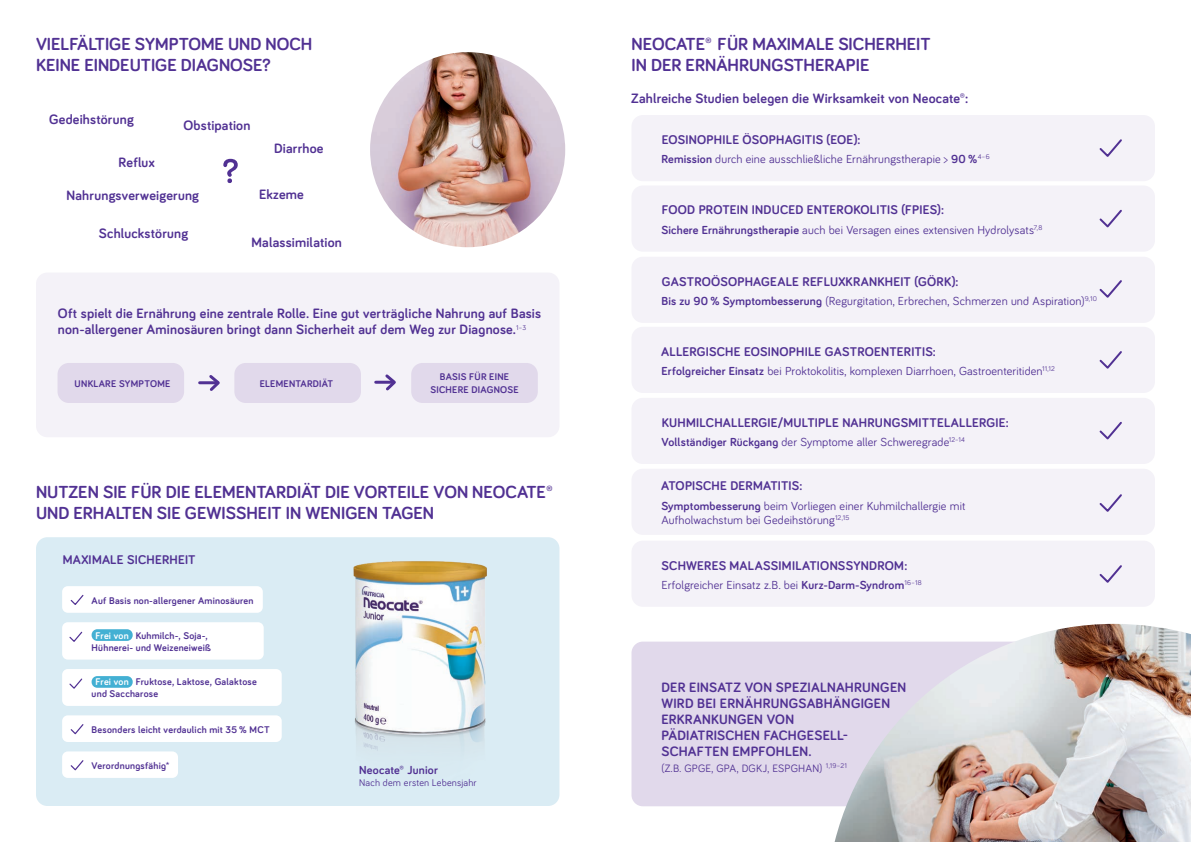
<style>
.page{position:relative;width:1191px;height:842px;background:#fff}
.page>*{position:absolute;margin:0;border:0;box-sizing:border-box;transform-origin:0 0}
.t1{font:700 18px/21px "Bariol";color:#513193}
.t2{font:700 14px/16px "Bariol";letter-spacing:.015em;color:#513193}
.t3{font:700 13px "Bariol";letter-spacing:.015em;color:#513193}
.t4{font:12px/14px "Bariol";letter-spacing:.01em;color:#513193}
.t5{font:700 12px "Bariol";letter-spacing:.02em;color:#513193}
.t6{font:11px "Bariol";letter-spacing:.02em;color:#513193}
.t7{font:700 10px/12px "Bariol";letter-spacing:.025em;color:#513193}
.t8{font:10px "Bariol";letter-spacing:.02em;color:#513193}
.t9{font:700 10px "Bariol";letter-spacing:.02em;color:#fff}
.s1{font-weight:700}
</style>
<div class="page">
<div style="left:36px;top:273px;width:523px;height:164px;background:#f4f2f8;border-radius:11px"></div>
<div style="left:631px;top:115px;width:524px;height:66px;background:#f4f2f8;border-radius:11px"></div>
<div style="left:631px;top:186px;width:524px;height:66px;background:#f4f2f8;border-radius:11px"></div>
<div style="left:631px;top:257px;width:524px;height:66px;background:#f4f2f8;border-radius:11px"></div>
<div style="left:631px;top:327px;width:524px;height:66px;background:#f4f2f8;border-radius:11px"></div>
<div style="left:631px;top:398px;width:524px;height:66px;background:#f4f2f8;border-radius:11px"></div>
<div style="left:631px;top:469px;width:524px;height:66px;background:#f4f2f8;border-radius:11px"></div>
<div style="left:631px;top:541px;width:524px;height:66px;background:#f4f2f8;border-radius:11px"></div>
<div style="left:631px;top:642px;width:524px;height:164px;background:#e1d9eb;border-radius:11px"></div>
<div style="left:36px;top:537px;width:523px;height:269px;background:#daecf4;border-radius:11px"></div>
<img style="left:370px;top:52px;width:195px;height:195px;border-radius:98px">
<img style="left:834px;top:624px;width:357px;height:218px">
<img style="left:353px;top:561px;width:134px;height:190px">
<div style="left:62px;top:586px;width:201px;height:27px;background:#fff;border-radius:6px"></div>
<svg style="left:70px;top:594px;width:14px;height:11px"></svg>
<div style="left:62px;top:715px;width:220px;height:27px;background:#fff;border-radius:6px"></div>
<svg style="left:70px;top:724px;width:14px;height:11px"></svg>
<div style="left:62px;top:751px;width:116px;height:27px;background:#fff;border-radius:6px"></div>
<svg style="left:70px;top:760px;width:14px;height:11px"></svg>
<div style="left:62px;top:622px;width:202px;height:38px;background:#fff;border-radius:6px"></div>
<div style="left:92px;top:629px;width:41px;height:12px;background:#43b0d3;border-radius:6px"></div>
<svg style="left:69px;top:631px;width:14px;height:11px"></svg>
<div style="left:62px;top:669px;width:220px;height:37px;background:#fff;border-radius:6px"></div>
<div style="left:92px;top:676px;width:41px;height:12px;background:#43b0d3;border-radius:6px"></div>
<svg style="left:69px;top:678px;width:14px;height:11px"></svg>
<svg style="left:1099px;top:139px;width:23px;height:18px"></svg>
<svg style="left:1099px;top:209px;width:23px;height:19px"></svg>
<svg style="left:1099px;top:280px;width:23px;height:18px"></svg>
<svg style="left:1099px;top:351px;width:23px;height:18px"></svg>
<svg style="left:1099px;top:422px;width:23px;height:18px"></svg>
<svg style="left:1099px;top:494px;width:23px;height:18px"></svg>
<svg style="left:1099px;top:565px;width:23px;height:18px"></svg>
<svg style="left:223px;top:159px;width:15px;height:24px"></svg>
<div style="left:58px;top:363px;width:126px;height:40px;background:#e1d9eb;border-radius:11px"></div>
<div style="left:234px;top:363px;width:127px;height:40px;background:#e1d9eb;border-radius:11px"></div>
<div style="left:411px;top:363px;width:127px;height:40px;background:#e1d9eb;border-radius:11px"></div>
<hr style="left:200px;top:381px;width:18px;height:3px;background:#513193">
<svg style="left:206px;top:375px;width:14px;height:16px"></svg>
<hr style="left:376px;top:381px;width:18px;height:3px;background:#513193">
<svg style="left:383px;top:374px;width:13px;height:17px"></svg>
<p class="t1" style="left:36px;top:33px;width:278px">VIELFÄLTIGE SYMPTOME UND NOCH<br>KEINE EINDEUTIGE DIAGNOSE?</p>
<p class="t2" style="left:49px;top:111px;width:86px">Gedeihstörung</p>
<p class="t2" style="left:183px;top:117px;width:68px">Obstipation</p>
<p class="t2" style="left:119px;top:154px;width:37px">Reflux</p>
<p class="t2" style="left:66px;top:187px;width:134px">Nahrungsverweigerung</p>
<p class="t2" style="left:99px;top:225px;width:91px">Schluckstörung</p>
<p class="t2" style="left:274px;top:140px;width:51px">Diarrhoe</p>
<p class="t2" style="left:259px;top:186px;width:46px">Ekzeme</p>
<p class="t2" style="left:251px;top:233px;width:92px">Malassimilation</p>
<p class="t2" style="left:58px;top:305px;width:485px">Oft spielt die Ernährung eine zentrale Rolle. Eine gut verträgliche Nahrung auf Basis non-allergener Aminosäuren bringt dann Sicherheit auf dem Weg zur Diagnose.<sup>1–3</sup></p>
<p class="t7" style="left:75px;top:377px;width:97px">UNKLARE SYMPTOME</p>
<p class="t7" style="left:260px;top:377px;width:75px">ELEMENTARDIÄT</p>
<p class="t7" style="left:430px;top:370px;width:90px;line-height:13px;text-align:center">BASIS FÜR EINE<br>SICHERE DIAGNOSE</p>
<p class="t1" style="left:36px;top:480px;width:518px">NUTZEN SIE FÜR DIE ELEMENTARDIÄT DIE VORTEILE VON NEOCATE®<br>UND ERHALTEN SIE GEWISSHEIT IN WENIGEN TAGEN</p>
<p class="t3" style="left:63px;top:551px;width:134px">MAXIMALE SICHERHEIT</p>
<p class="t7" style="left:92px;top:594px;width:163px">Auf Basis non-allergener Aminosäuren</p>
<p class="t7" style="left:92px;top:629px;width:121px;text-indent:44px">Kuhmilch-, Soja-,<br>Hühnerei- und Weizeneiweiß</p>
<p class="t9" style="left:96px;top:628px;width:35px">Frei von</p>
<p class="t7" style="left:92px;top:676px;width:167px;text-indent:44px">Fruktose, Laktose, Galaktose und Saccharose</p>
<p class="t9" style="left:96px;top:675px;width:35px">Frei von</p>
<p class="t7" style="left:92px;top:723px;width:180px">Besonders leicht verdaulich mit 35 % MCT</p>
<p class="t7" style="left:92px;top:759px;width:79px">Verordnungsfähig*</p>
<p class="t5" style="left:359px;top:762px;width:80px">Neocate® Junior</p>
<p class="t8" style="left:359px;top:776px;width:119px">Nach dem ersten Lebensjahr</p>
<p class="t1" style="left:631px;top:33px;width:301px">NEOCATE® FÜR MAXIMALE SICHERHEIT</p>
<p class="t1" style="left:631px;top:54px;width:239px">IN DER ERNÄHRUNGSTHERAPIE</p>
<p class="t2" style="left:631px;top:89px;width:339px">Zahlreiche Studien belegen die Wirksamkeit von Neocate®:</p>
<p class="t3" style="left:662px;top:131px;width:200px">EOSINOPHILE ÖSOPHAGITIS (EOE):</p>
<p class="t4" style="left:661px;top:152px;width:330px"><span class="s1">Remission</span> durch eine ausschließliche Ernährungstherapie &gt; <span class="s1">90 %</span><sup>4–6</sup></p>
<p class="t3" style="left:662px;top:201px;width:283px">FOOD PROTEIN INDUCED ENTEROKOLITIS (FPIES):</p>
<p class="t4" style="left:661px;top:222px;width:382px"><span class="s1">Sichere Ernährungstherapie</span> auch bei Versagen eines extensiven Hydrolysats<sup>7,8</sup></p>
<p class="t3" style="left:662px;top:272px;width:298px">GASTROÖSOPHAGEALE REFLUXKRANKHEIT (GÖRK):</p>
<p class="t4" style="left:661px;top:293px;width:437px"><span class="s1">Bis zu 90 % Symptombesserung</span> (Regurgitation, Erbrechen, Schmerzen und Aspiration)<sup>9,10</sup></p>
<p class="t3" style="left:661px;top:342px;width:276px">ALLERGISCHE EOSINOPHILE GASTROENTERITIS:</p>
<p class="t4" style="left:661px;top:363px;width:395px"><span class="s1">Erfolgreicher Einsatz</span> bei Proktokolitis, komplexen Diarrhoen, Gastroenteritiden<sup>11,12</sup></p>
<p class="t3" style="left:662px;top:413px;width:348px">KUHMILCHALLERGIE/MULTIPLE NAHRUNGSMITTELALLERGIE:</p>
<p class="t4" style="left:661px;top:434px;width:305px"><span class="s1">Vollständiger Rückgang</span> der Symptome aller Schweregrade<sup>12–14</sup></p>
<p class="t3" style="left:661px;top:477px;width:143px">ATOPISCHE DERMATITIS:</p>
<p class="t4" style="left:661px;top:498px;width:305px"><span class="s1">Symptombesserung</span> beim Vorliegen einer Kuhmilchallergie mit<br>Aufholwachstum bei Gedeihstörung<sup>12,15</sup></p>
<p class="t3" style="left:661px;top:556px;width:247px">SCHWERES MALASSIMILATIONSSYNDROM:</p>
<p class="t4" style="left:661px;top:577px;width:262px">Erfolgreicher Einsatz z.B. bei <span class="s1">Kurz-Darm-Syndrom</span><sup>16–18</sup></p>
<p class="t2" style="left:661px;top:678px;width:246px">DER EINSATZ VON SPEZIALNAHRUNGEN<br>WIRD BEI ERNÄHRUNGSABHÄNGIGEN<br>ERKRANKUNGEN VON<br>PÄDIATRISCHEN FACHGESELL-<br>SCHAFTEN EMPFOHLEN.</p>
<p class="t6" style="left:661px;top:760px;width:187px">(Z.B. GPGE, GPA, DGKJ, ESPGHAN) <sup>1,19–21</sup></p>
</div>
